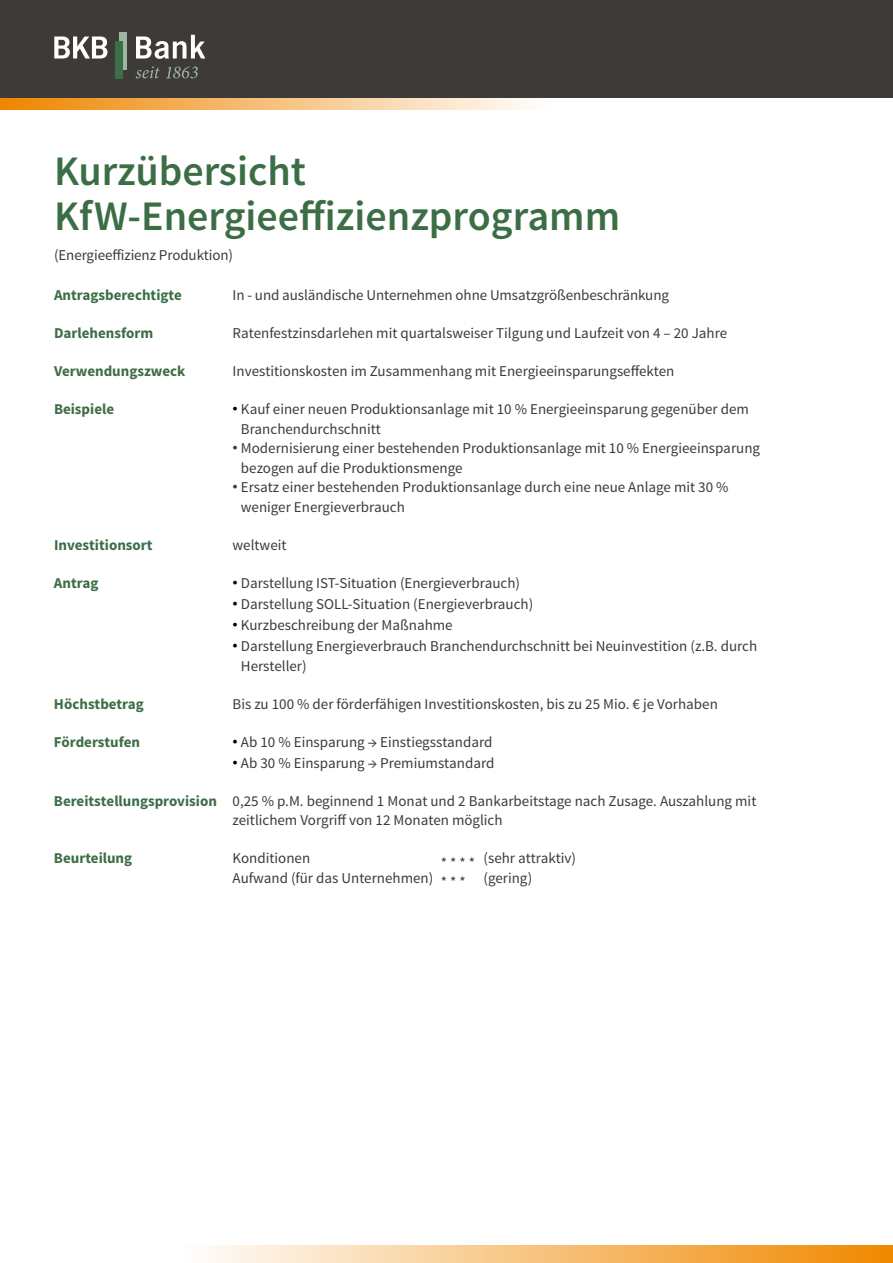
<style>
.page{position:relative;width:893px;height:1263px;background:#fff}
.page>*{position:absolute;margin:0;border:0;box-sizing:border-box;transform-origin:0 0}
.t1{font:600 42px/45px "Source Sans Pro";color:#3c6e46}
.t2{font:15px/19.5px "Source Sans Pro";color:#3e3a37}
.t3{font:700 15px "Source Sans Pro";color:#3c6e46}
.s1{font-family:"Arial";color:#000}
.s2{font-family:"Arial"}
.s3{font-weight:700;color:#3c6e46}
</style>
<div class="page">
<div style="left:183px;top:1245px;width:710px;height:18px;background:linear-gradient(to right,#fefefd,#f18900)"></div>
<svg style="left:0;top:97px;width:547px;height:12px"></svg>
<div style="left:0;top:0;width:893px;height:97px;background:#3e3a37"></div>
<svg style="left:54px;top:35px;width:151px;height:24px"></svg>
<div style="left:119px;top:33px;width:8px;height:37px;background:#9eb7a2"></div>
<div style="left:115px;top:41px;width:8px;height:37px;background:#3a6f47"></div>
<svg style="left:136px;top:66px;width:62px;height:12px"></svg>
<h1 class="t1" style="left:54px;top:149px;width:568px">Kurzübersicht<br>KfW-Energieeffizienzprogramm</h1>
<p class="t2" style="left:54px;top:245px;width:181px">(Energieeffizienz Produktion)</p>
<p class="t3" style="left:54px;top:286px;width:129px">Antragsberechtigte</p>
<p class="t2" style="left:233px;top:286px;width:438px">In - und ausländische Unternehmen ohne Umsatzgrößenbeschränkung</p>
<p class="t3" style="left:54px;top:324px;width:101px">Darlehensform</p>
<p class="t2" style="left:233px;top:324px;width:496px">Ratenfestzinsdarlehen mit quartalsweiser Tilgung und Laufzeit von 4 – 20 Jahre</p>
<p class="t3" style="left:54px;top:362px;width:133px">Verwendungszweck</p>
<p class="t2" style="left:233px;top:362px;width:443px">Investitionskosten im Zusammenhang mit Energieeinsparungseffekten</p>
<p class="t3" style="left:54px;top:400px;width:62px">Beispiele</p>
<p class="t2" style="left:241px;top:400px;width:509px;text-indent:-8px"><span class="s1">•</span> Kauf einer neuen Produktionsanlage mit 10 % Energieeinsparung gegenüber dem<br>Branchendurchschnitt</p>
<p class="t2" style="left:241px;top:439px;width:521px;text-indent:-8px"><span class="s2">•</span> Modernisierung einer bestehenden Produktionsanlage mit 10 % Energieeinsparung bezogen auf die Produktionsmenge</p>
<p class="t2" style="left:241px;top:478px;width:489px;text-indent:-8px"><span class="s2">•</span> Ersatz einer bestehenden Produktionsanlage durch eine neue Anlage mit 30 % weniger Energieverbrauch</p>
<p class="t3" style="left:54px;top:535px;width:100px">Investitionsort</p>
<p class="t2" style="left:233px;top:535px;width:55px">weltweit</p>
<p class="t3" style="left:54px;top:573px;width:46px">Antrag</p>
<p class="t2" style="left:233px;top:573px;width:289px"><span class="s1">•</span> Darstellung IST-Situation (Energieverbrauch)</p>
<p class="t2" style="left:233px;top:594px;width:302px"><span class="s1">•</span> Darstellung SOLL-Situation (Energieverbrauch)</p>
<p class="t2" style="left:233px;top:615px;width:222px"><span class="s1">•</span> Kurzbeschreibung der Maßnahme</p>
<p class="t2" style="left:241px;top:636px;width:518px;text-indent:-8px"><span class="s1">•</span> Darstellung Energieverbrauch Branchendurchschnitt bei Neuinvestition (z.B. durch<br>Hersteller)</p>
<p class="t3" style="left:54px;top:694px;width:91px">Höchstbetrag</p>
<p class="t2" style="left:233px;top:694px;width:487px">Bis zu 100 % der förderfähigen Investitionskosten, bis zu 25 Mio. € je Vorhaben</p>
<p class="t3" style="left:54px;top:732px;width:88px">Förderstufen</p>
<p class="t2" style="left:233px;top:732px;width:261px"><span class="s1">•</span> Ab 10 % Einsparung → Einstiegsstandard</p>
<p class="t2" style="left:233px;top:753px;width:263px"><span class="s1">•</span> Ab 30 % Einsparung → Premiumstandard</p>
<p class="t2" style="left:233px;top:791px;width:525px;text-indent:-179px"><span class="s3">Bereitstellungsprovision</span> 0,25 % p.M. beginnend 1 Monat und 2 Bankarbeitstage nach Zusage. Auszahlung mit zeitlichem Vorgriff von 12 Monaten möglich</p>
<p class="t3" style="left:54px;top:848px;width:80px">Beurteilung</p>
<p class="t2" style="left:233px;top:848px;width:79px">Konditionen</p>
<p class="t2" style="left:233px;top:848px;width:345px;text-indent:208px">* * * * (sehr attraktiv)<br>Aufwand (für das Unternehmen) * * * (gering)</p>
</div>
